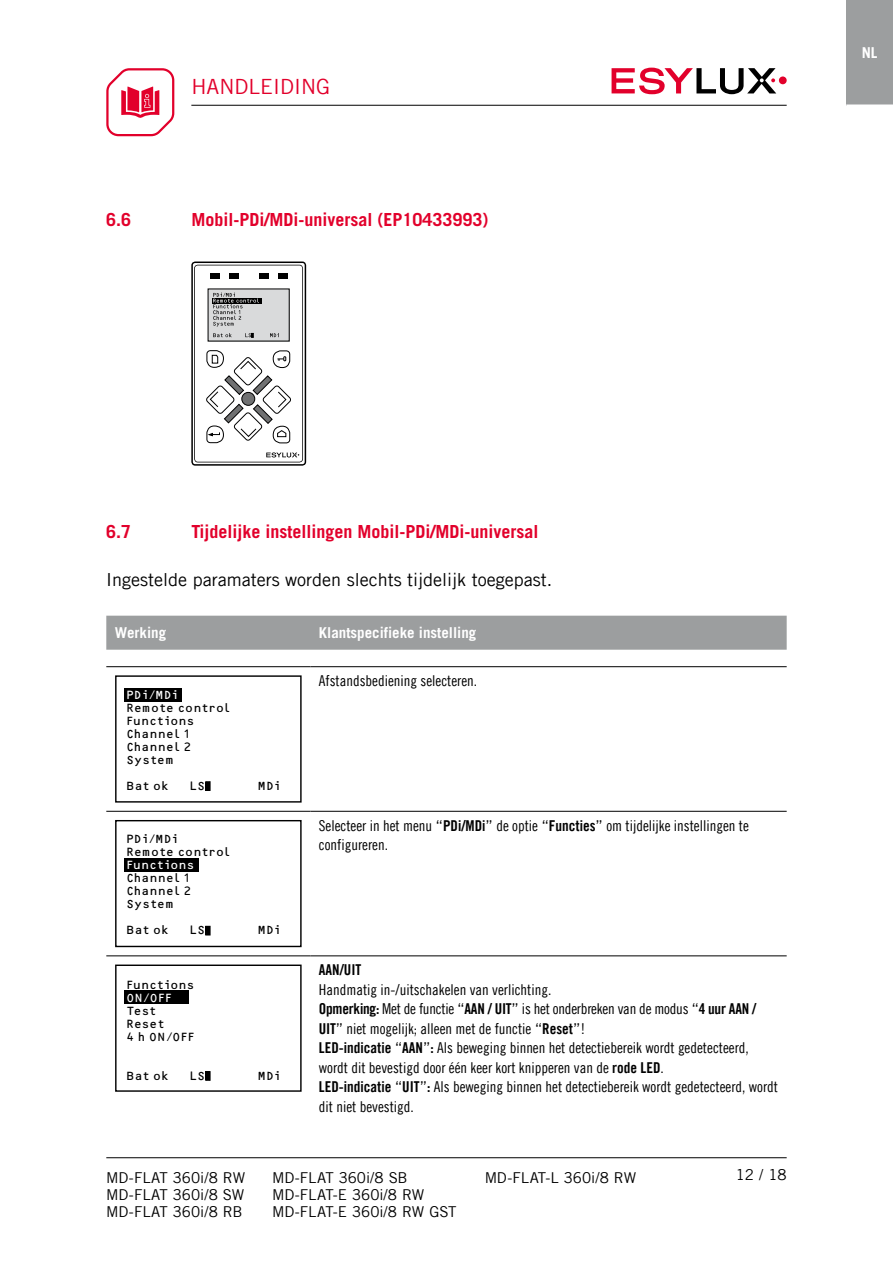
<style>
.page{position:relative;width:893px;height:1263px;background:#fff}
.page>*{position:absolute;margin:0;border:0;box-sizing:border-box;transform-origin:0 0}
.t1{font:21px "Trade Gothic LT Com";color:#e2002b}
.t2{font:700 18px "Trade Gothic LT Com";color:#e2002b}
.t3{font:18px "Trade Gothic LT Com";color:#000}
.t4{font:15px/19.5px "Trade Gothic LT Com Cn 18";color:#000}
.t5{font:15px "Trade Gothic LT Com";letter-spacing:-.005em;color:#000}
.t6{font:700 15px "Trade Gothic LT Com";color:#fff}
.t7{font:15px "Trade Gothic LT Com Bd Cn 20";color:#000}
.t8{font:12.15px "OCR B Bar Code Pro";color:#000}
.t9{font:12.15px "OCR B Bar Code Pro";color:#fff}
.s1{font-family:"Trade Gothic LT Com"}
.s2{font-family:"Trade Gothic LT Com Bd Cn 20"}
</style>
<div class="page">
<div style="left:779px;top:76px;width:8px;height:8px;background:#e2002b;border-radius:50%"></div>
<svg style="left:612px;top:68px;width:164px;height:26px"></svg>
<svg style="left:106px;top:68px;width:69px;height:69px"></svg>
<hr style="left:106px;top:1157px;width:681px;height:1px;background:#000">
<div style="left:846px;top:0;width:47px;height:105px;background:#9c9e9f"></div>
<hr style="left:846px;top:104px;width:47px;height:2px;background:#fff">
<hr style="left:191px;top:105px;width:596px;height:1px;background:#000">
<svg style="left:191px;top:262px;width:115px;height:204px"></svg>
<div style="left:106px;top:616px;width:681px;height:34px;background:#9c9e9f"></div>
<hr style="left:106px;top:811px;width:204px;height:1px;background:#000">
<hr style="left:310px;top:811px;width:477px;height:1px;background:#000">
<hr style="left:106px;top:955px;width:204px;height:1px;background:#000">
<hr style="left:310px;top:955px;width:477px;height:1px;background:#000">
<hr style="left:106px;top:666px;width:204px;height:1px;background:#000">
<hr style="left:310px;top:666px;width:477px;height:1px;background:#000">
<div style="left:115px;top:675px;width:187px;height:127px;border:1px solid #000"></div>
<div style="left:205px;top:781px;width:6px;height:10px;border:1px solid #000"></div>
<div style="left:124px;top:688px;width:57px;height:13px;background:#000"></div>
<div style="left:115px;top:820px;width:187px;height:127px;border:1px solid #000"></div>
<div style="left:124px;top:858px;width:74px;height:13px;background:#000"></div>
<div style="left:115px;top:964px;width:187px;height:128px;border:1px solid #000"></div>
<div style="left:124px;top:991px;width:64px;height:13px;background:#000"></div>
<div style="left:205px;top:1071px;width:6px;height:10px;border:1px solid #000"></div>
<svg style="left:205px;top:781px;width:5px;height:9px"></svg>
<svg style="left:205px;top:926px;width:5px;height:9px"></svg>
<svg style="left:205px;top:1071px;width:5px;height:9px"></svg>
<svg style="left:127px;top:690px;width:55px;height:12px"></svg>
<svg style="left:127px;top:871px;width:63px;height:1px"></svg>
<svg style="left:127px;top:990px;width:62px;height:14px"></svg>
<h1 class="t1" style="left:191px;top:73px;width:140px">HANDLEIDING</h1>
<p class="t2" style="left:106px;top:208px;width:27px">6.6</p>
<p class="t2" style="left:191px;top:208px;width:299px">Mobil-PDi/MDi-universal (EP10433993)</p>
<p class="t6" style="left:862px;top:43px;width:17px">NL</p>
<p class="t2" style="left:106px;top:520px;width:27px">6.7</p>
<p class="t2" style="left:191px;top:520px;width:349px">Tijdelijke instellingen Mobil-PDi/MDi-universal</p>
<p class="t3" style="left:106px;top:568px;width:447px">Ingestelde paramaters worden slechts tijdelijk toegepast.</p>
<p class="t6" style="left:115px;top:623px;width:53px">Werking</p>
<p class="t6" style="left:319px;top:623px;width:159px">Klantspecifieke instelling</p>
<p class="t8" style="left:186px;top:703px;width:46px">□■▼ □●</p>
<p class="t8" style="left:134px;top:716px;width:63px">◆■ ▼ □■▲</p>
<p class="t8" style="left:151px;top:729px;width:32px">■■ ●</p>
<p class="t8" style="left:151px;top:742px;width:32px">■■ ●</p>
<p class="t8" style="left:186px;top:847px;width:46px">□■▼ □●</p>
<p class="t9" style="left:134px;top:860px;width:63px">◆■ ▼ □■▲</p>
<p class="t8" style="left:151px;top:873px;width:32px">■■ ●</p>
<p class="t8" style="left:151px;top:886px;width:32px">■■ ●</p>
<p class="t8" style="left:134px;top:980px;width:63px">◆■ ▼ □■▲</p>
<p class="t4" style="left:319px;top:671px;width:160px">Afstandsbediening selecteren.</p>
<p class="t4" style="left:319px;top:815px;width:431px">Selecteer in het menu <span class="s1">“</span><span class="s2">PDi/MDi</span><span class="s1">”</span> de optie <span class="s1">“</span><span class="s2">Functies</span><span class="s1">”</span> om tijdelijke instellingen te configureren.</p>
<p class="t7" style="left:319px;top:961px;width:44px">AAN/UIT</p>
<p class="t4" style="left:319px;top:979px;width:461px">Handmatig in-/uitschakelen van verlichting.<br><span class="s2">Opmerking:</span> Met de functie <span class="s1">“</span><span class="s2">AAN / UIT</span><span class="s1">”</span> is het onderbreken van de modus <span class="s1">“</span><span class="s2">4 uur AAN / UIT</span><span class="s1">”</span> niet mogelijk; alleen met de functie <span class="s1">“</span><span class="s2">Reset</span><span class="s1">”</span>!<br><span class="s2">LED-indicatie</span> <span class="s1">“</span><span class="s2">AAN</span><span class="s1">”</span><span class="s2">:</span> Als beweging binnen het detectiebereik wordt gedetecteerd, wordt dit bevestigd door één keer kort knipperen van de <span class="s2">rode LED</span>.<br><span class="s2">LED-indicatie</span> <span class="s1">“</span><span class="s2">UIT</span><span class="s1">”</span><span class="s2">:</span> Als beweging binnen het detectiebereik wordt gedetecteerd, wordt dit niet bevestigd.</p>
<p class="t5" style="left:106px;top:1169px;width:140px">MD-FLAT 360i/8 RW</p>
<p class="t5" style="left:272px;top:1169px;width:137px">MD-FLAT 360i/8 SB</p>
<p class="t5" style="left:485px;top:1169px;width:153px">MD-FLAT-L 360i/8 RW</p>
<p class="t5" style="left:106px;top:1186px;width:140px">MD-FLAT 360i/8 SW</p>
<p class="t5" style="left:272px;top:1186px;width:154px">MD-FLAT-E 360i/8 RW</p>
<p class="t5" style="left:106px;top:1203px;width:138px">MD-FLAT 360i/8 RB</p>
<p class="t5" style="left:272px;top:1203px;width:186px">MD-FLAT-E 360i/8 RW GST</p>
<p class="t5" style="left:736px;top:1166px;width:52px">12 / 18</p>
</div>
